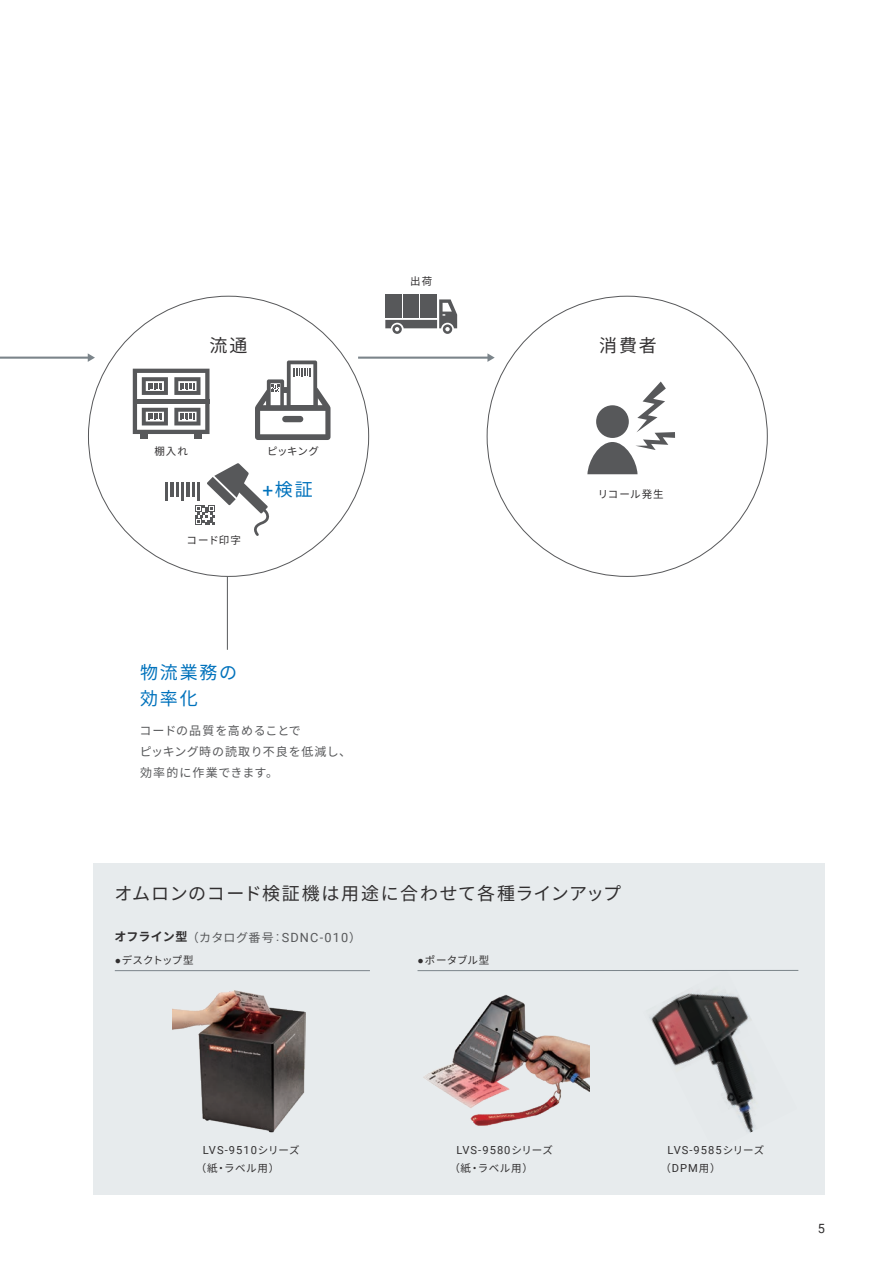
<style>
.page{position:relative;width:893px;height:1263px;background:#fff}
.page>*{position:absolute;margin:0;border:0;box-sizing:border-box;transform-origin:0 0}
.t1{font:18px "Source Han Sans";letter-spacing:.06em;color:#312f30}
.t2{font:18px/25.5px "Source Han Sans";letter-spacing:.1em;color:#0072bc}
.t3{font:12.75px "Roboto";letter-spacing:.095em;color:#57585a}
.t4{font:12.75px "Roboto";color:#312f30}
.t5{font:12px/21px "Source Han Sans";letter-spacing:.04em;color:#57585a}
.t6{font:700 12px "Source Han Sans";color:#312f30}
.t7{font:11.1px "Roboto";letter-spacing:.095em;color:#312f30}
.t8{font:10.5px "Source Han Sans";letter-spacing:.05em;color:#312f30}
.t9{font:10.5px "Source Han Sans";letter-spacing:-.025em;color:#312f30}
.s1{font-family:"Roboto";font-size:19.05px}
.s2{font-family:"Source Han Sans";font-size:12px}
.s3{font-family:"Georgia Pro"}
.s4{font-family:"Source Han Sans";font-size:10.5px}
.s5{font-family:"Roboto";font-size:11.1px}
</style>
<div class="page">
<div style="left:94px;top:864px;width:731px;height:331px;background:#e7ebed"></div>
<hr style="left:227px;top:577px;width:1px;height:73px;background:#57585a">
<img style="left:649px;top:990px;width:106px;height:143px">
<svg style="left:133px;top:369px;width:77px;height:65px"></svg>
<hr style="left:133px;top:399px;width:77px;height:4px;background:#57585a">
<div style="left:140px;top:431px;width:8px;height:8px;background:#57585a"></div>
<div style="left:194px;top:431px;width:8px;height:8px;background:#57585a"></div>
<svg style="left:255px;top:360px;width:76px;height:80px"></svg>
<svg style="left:587px;top:381px;width:88px;height:93px"></svg>
<div style="left:596px;top:405px;width:33px;height:33px;background:#57585a;border-radius:50%"></div>
<svg style="left:385px;top:299px;width:72px;height:35px"></svg>
<div style="left:385px;top:294px;width:17px;height:24px;background:#57585a"></div>
<div style="left:404px;top:294px;width:15px;height:24px;background:#57585a"></div>
<div style="left:420px;top:294px;width:17px;height:24px;background:#57585a"></div>
<img style="left:173px;top:990px;width:132px;height:143px">
<img style="left:423px;top:994px;width:167px;height:132px">
<hr style="left:358px;top:357px;width:132px;height:2px;background:#7b848a">
<svg style="left:487px;top:353px;width:8px;height:9px"></svg>
<hr style="left:0;top:357px;width:90px;height:2px;background:#7b848a">
<svg style="left:88px;top:353px;width:7px;height:9px"></svg>
<hr style="left:165px;top:482px;width:3px;height:18px;background:#57585a">
<svg style="left:176px;top:482px;width:2px;height:14px"></svg>
<hr style="left:171px;top:482px;width:3px;height:14px;background:#57585a">
<hr style="left:181px;top:482px;width:3px;height:18px;background:#57585a">
<hr style="left:187px;top:482px;width:3px;height:14px;background:#57585a">
<svg style="left:192px;top:463px;width:77px;height:73px"></svg>
<hr style="left:115px;top:970px;width:255px;height:1px;background:#7b848a">
<hr style="left:417px;top:970px;width:381px;height:1px;background:#7b848a">
<p class="t8" style="left:410px;top:275px;width:24px">出荷</p>
<h1 class="t1" style="left:210px;top:335px;width:39px">流通</h1>
<h1 class="t1" style="left:599px;top:335px;width:59px">消費者</h1>
<p class="t8" style="left:154px;top:445px;width:35px">棚入れ</p>
<p class="t8" style="left:267px;top:445px;width:53px">ピッキング</p>
<p class="t8" style="left:187px;top:535px;width:56px">コード印字</p>
<h1 class="t2" style="left:262px;top:477px;width:52px"><span class="s1">+</span>検証</h1>
<h1 class="t2" style="left:140px;top:660px;width:98px">物流業務の効率化</h1>
<p class="t5" style="left:139px;top:720px;width:213px">コードの品質を高めることで<br>ピッキング時の読取り不良を低減し、効率的に作業できます。</p>
<p class="t8" style="left:598px;top:488px;width:67px">リコール発生</p>
<h1 class="t1" style="left:115px;top:884px;width:508px">オムロンのコード検証機は用途に合わせて各種ラインアップ</h1>
<p class="t6" style="left:115px;top:930px;width:74px">オフライン型</p>
<p class="t3" style="left:187px;top:929px;width:176px"><span class="s2">（カタログ番号</span>:SDNC-010<span class="s2">）</span></p>
<p class="t9" style="left:115px;top:954px;width:80px"><span class="s3">●</span>デスクトップ型</p>
<p class="t8" style="left:417px;top:954px;width:73px"><span class="s3">●</span>ポータブル型</p>
<p class="t7" style="left:203px;top:1142px;width:98px">LVS-9510<span class="s4">シリーズ</span></p>
<p class="t8" style="left:196px;top:1162px;width:85px">（紙・ラベル用）</p>
<p class="t7" style="left:456px;top:1142px;width:98px">LVS-9580<span class="s4">シリーズ</span></p>
<p class="t8" style="left:449px;top:1162px;width:85px">（紙・ラベル用）</p>
<p class="t7" style="left:668px;top:1142px;width:98px">LVS-9585<span class="s4">シリーズ</span></p>
<p class="t8" style="left:661px;top:1162px;width:62px">（<span class="s5">DPM</span>用）</p>
<p class="t4" style="left:818px;top:1219px;width:9px">5</p>
</div>
